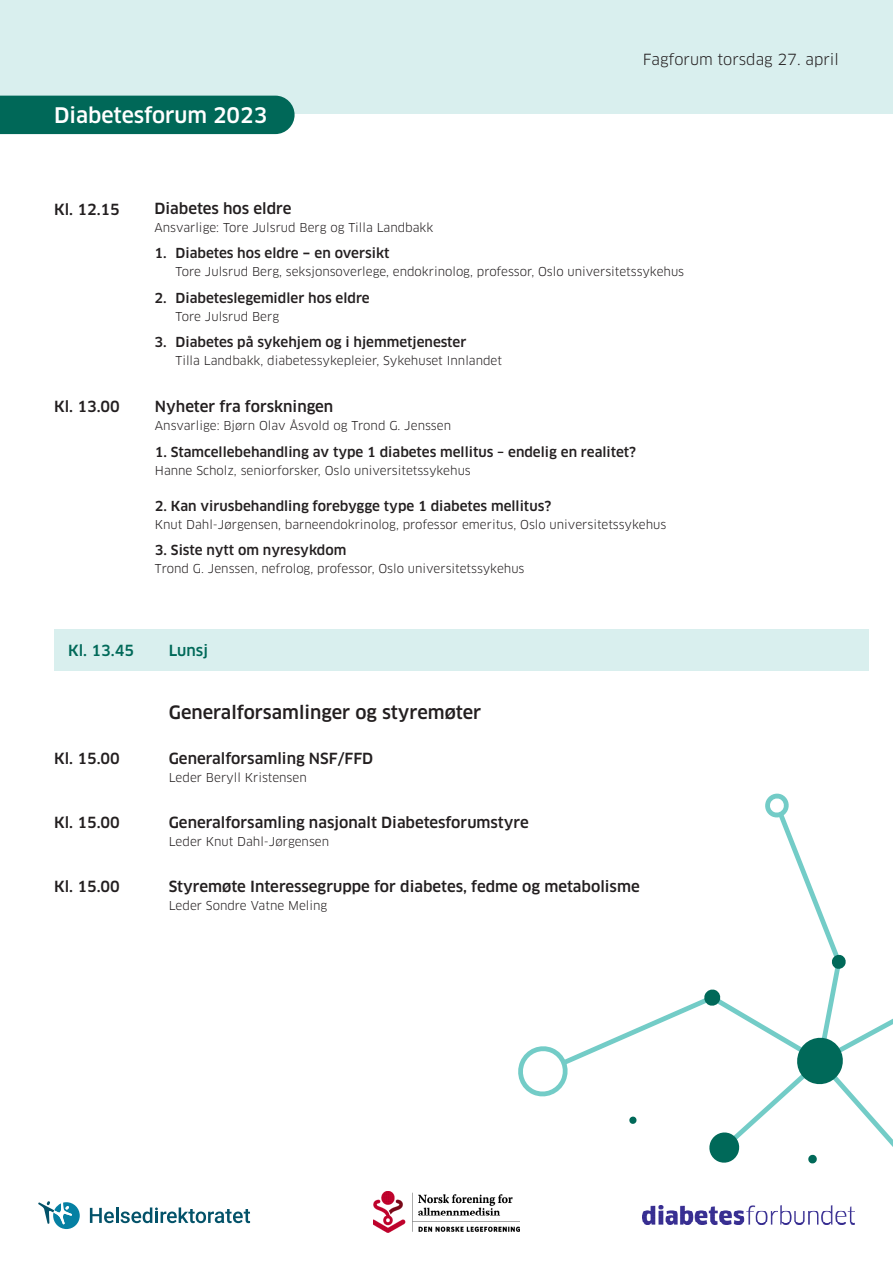
<style>
.page{position:relative;width:893px;height:1263px;background:#fff}
.page>*{position:absolute;margin:0;border:0;box-sizing:border-box;transform-origin:0 0}
.Tittel_dag_hvit{font:500 21px "Clan OT";color:#fff}
.Tittel_hendelse_tema{font:500 18px "Clan OT";color:#231f20}
.Brødtekst{font:500 15px "Clan OT";color:#231f20}
.Tittel_hendelse_tema-2{font:500 15px "Clan OT";color:#231f20}
.Brødtekst-2{font:15px "Clan OT";color:#231f20}
.Tittel_hendelse_tema-3{font:500 15px "Clan OT";color:#006959}
.Brødtekst-3{font:500 13.5px "Clan OT";color:#231f20}
.Brødtekst-4{font:12px "Clan OT";color:#231f20}
</style>
<div class="page">
<svg style="left:38px;top:1201px;width:42px;height:28px"></svg>
<svg style="left:90px;top:1207px;width:160px;height:16px"></svg>
<img style="left:643px;top:1205px;width:212px;height:20px">
<img style="left:374px;top:1191px;width:145px;height:41px">
<div style="left:54px;top:629px;width:815px;height:41px;background:#d9efee"></div>
<svg style="left:571px;top:819px;width:269px;height:243px"></svg>
<svg style="left:518px;top:1046px;width:53px;height:51px"></svg>
<svg style="left:765px;top:793px;width:24px;height:26px"></svg>
<svg style="left:831px;top:954px;width:15px;height:16px"></svg>
<svg style="left:703px;top:988px;width:18px;height:19px"></svg>
<svg style="left:629px;top:1116px;width:8px;height:8px"></svg>
<svg style="left:707px;top:1019px;width:186px;height:145px"></svg>
<div style="left:0;top:0;width:893px;height:114px;background:#d9efee"></div>
<div style="left:0;top:96px;width:295px;height:38px;background:#006858"></div>
<p class="Tittel_dag_hvit" style="left:54px;top:103px;width:215px">Diabetesforum 2023</p>
<p class="Brødtekst-2" style="left:643px;top:50px;width:197px">Fagforum torsdag 27. april</p>
<p class="Tittel_hendelse_tema-2" style="left:54px;top:201px;width:67px">Kl. 12.15</p>
<p class="Tittel_hendelse_tema-2" style="left:54px;top:398px;width:67px">Kl. 13.00</p>
<p class="Brødtekst" style="left:154px;top:200px;width:139px">Diabetes hos eldre</p>
<p class="Brødtekst-4" style="left:154px;top:220px;width:280px">Ansvarlige: Tore Julsrud Berg og Tilla Landbakk</p>
<p class="Brødtekst-3" style="left:154px;top:246px;width:237px">1. Diabetes hos eldre − en oversikt</p>
<p class="Brødtekst-4" style="left:175px;top:265px;width:510px">Tore Julsrud Berg, seksjonsoverlege, endokrinolog, professor, Oslo universitetssykehus</p>
<p class="Brødtekst-3" style="left:154px;top:290px;width:217px">2. Diabeteslegemidler hos eldre</p>
<p class="Brødtekst-4" style="left:175px;top:309px;width:105px">Tore Julsrud Berg</p>
<p class="Brødtekst-3" style="left:154px;top:335px;width:313px">3. Diabetes på sykehjem og i hjemmetjenester</p>
<p class="Brødtekst-4" style="left:175px;top:354px;width:328px">Tilla Landbakk, diabetessykepleier, Sykehuset Innlandet</p>
<p class="Brødtekst" style="left:155px;top:398px;width:180px">Nyheter fra forskningen</p>
<p class="Brødtekst-4" style="left:155px;top:419px;width:298px">Ansvarlige: Bjørn Olav Åsvold og Trond G. Jenssen</p>
<p class="Brødtekst-3" style="left:155px;top:444px;width:483px">1. Stamcellebehandling av type 1 diabetes mellitus – endelig en realitet?</p>
<p class="Brødtekst-4" style="left:155px;top:463px;width:317px">Hanne Scholz, seniorforsker, Oslo universitetssykehus</p>
<p class="Brødtekst-3" style="left:155px;top:498px;width:398px">2. Kan virusbehandling forebygge type 1 diabetes mellitus?</p>
<p class="Brødtekst-4" style="left:155px;top:517px;width:513px">Knut Dahl-Jørgensen, barneendokrinolog, professor emeritus, Oslo universitetssykehus</p>
<p class="Brødtekst-3" style="left:155px;top:542px;width:193px">3. Siste nytt om nyresykdom</p>
<p class="Brødtekst-4" style="left:155px;top:562px;width:371px">Trond G. Jenssen, nefrolog, professor, Oslo universitetssykehus</p>
<p class="Tittel_hendelse_tema-3" style="left:68px;top:641px;width:67px">Kl. 13.45</p>
<p class="Tittel_hendelse_tema-3" style="left:169px;top:641px;width:41px">Lunsj</p>
<p class="Tittel_hendelse_tema-2" style="left:54px;top:750px;width:67px">Kl. 15.00</p>
<p class="Tittel_hendelse_tema-2" style="left:54px;top:814px;width:67px">Kl. 15.00</p>
<p class="Tittel_hendelse_tema-2" style="left:54px;top:878px;width:67px">Kl. 15.00</p>
<p class="Tittel_hendelse_tema" style="left:169px;top:701px;width:314px">Generalforsamlinger og styremøter</p>
<p class="Brødtekst" style="left:169px;top:750px;width:206px">Generalforsamling NSF/FFD</p>
<p class="Brødtekst-4" style="left:169px;top:771px;width:139px">Leder Beryll Kristensen</p>
<p class="Brødtekst" style="left:169px;top:814px;width:361px">Generalforsamling nasjonalt Diabetesforumstyre</p>
<p class="Brødtekst-4" style="left:169px;top:835px;width:162px">Leder Knut Dahl-Jørgensen</p>
<p class="Brødtekst" style="left:169px;top:878px;width:472px">Styremøte Interessegruppe for diabetes, fedme og metabolisme</p>
<p class="Brødtekst-4" style="left:169px;top:898px;width:160px">Leder Sondre Vatne Meling</p>
</div>
